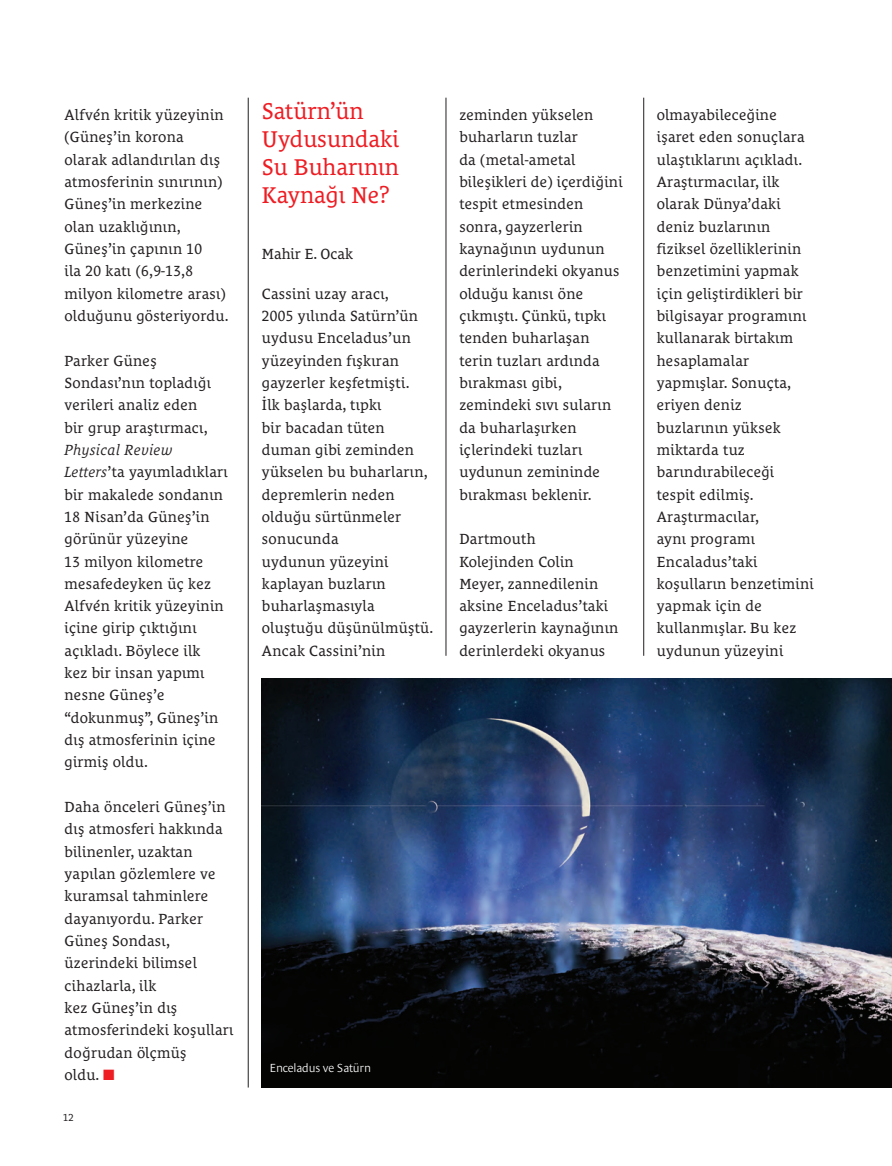
<style>
.page{position:relative;width:892px;height:1166px;background:#fff}
.page>*{position:absolute;margin:0;border:0;box-sizing:border-box;transform-origin:0 0}
.t1{font:23.25px/27.9px "Le Monde Courrier Pro";color:#ee1d23}
.t2{font:15px/22.4px "Le Monde Courrier Pro";letter-spacing:.02em;color:#231f20}
.t3{font:15px "Le Monde Courrier Pro";color:#231f20}
.t4{font:300 12px "Le Monde Sans Pro";letter-spacing:-.02em;color:#fff}
.t5{font:10.35px "Le Monde Courrier Pro";color:#231f20}
.s1{font-style:italic}
</style>
<div class="page">
<hr style="left:248px;top:98px;width:1px;height:989px;background:#231f20">
<hr style="left:643px;top:98px;width:1px;height:558px;background:#231f20">
<hr style="left:446px;top:98px;width:1px;height:558px;background:#231f20">
<img style="left:262px;top:678px;width:630px;height:409px">
<p class="t2" style="left:65px;top:105px;width:165px">Alfvén kritik yüzeyinin (Güneş’in korona olarak adlandırılan dış atmosferinin sınırının)<br>Güneş’in merkezine olan uzaklığının,<br>Güneş’in çapının 10<br>ila 20 katı (6,9-13,8 milyon kilometre arası) olduğunu gösteriyordu.</p>
<p class="t2" style="left:65px;top:350px;width:148px">Parker Güneş<br>Sondası’nın topladığı verileri analiz eden bir grup araştırmacı,</p>
<p class="t2" style="left:65px;top:439px;width:165px"><span class="s1">Physical Review<br>Letters</span>’ta yayımladıkları bir makalede sondanın<br>18 Nisan’da Güneş’in görünür yüzeyine<br>13 milyon kilometre mesafedeyken üç kez<br>Alfvén kritik yüzeyinin içine girip çıktığını açıkladı. Böylece ilk<br>kez bir insan yapımı nesne Güneş’e “dokunmuş”, Güneş’in dış atmosferinin içine girmiş oldu.</p>
<p class="t2" style="left:65px;top:796px;width:170px">Daha önceleri Güneş’in dış atmosferi hakkında bilinenler, uzaktan yapılan gözlemlere ve kuramsal tahminlere dayanıyordu. Parker<br>Güneş Sondası, üzerindeki bilimsel cihazlarla, ilk<br>kez Güneş’in dış atmosferindeki koşulları doğrudan ölçmüş<br>oldu.</p>
<p class="t5" style="left:63px;top:1113px;width:12px">12</p>
<h1 class="t1" style="left:262px;top:99px;width:139px">Satürn’ün<br>Uydusundaki<br>Su Buharının<br>Kaynağı Ne?</h1>
<p class="t3" style="left:262px;top:247px;width:92px">Mahir E. Ocak</p>
<p class="t2" style="left:262px;top:283px;width:173px">Cassini uzay aracı,<br>2005 yılında Satürn’ün uydusu Enceladus’un yüzeyinden fışkıran gayzerler keşfetmişti.<br>İlk başlarda, tıpkı<br>bir bacadan tüten duman gibi zeminden yükselen bu buharların, depremlerin neden olduğu sürtünmeler sonucunda<br>uydunun yüzeyini kaplayan buzların buharlaşmasıyla oluştuğu düşünülmüştü.<br>Ancak Cassini’nin</p>
<p class="t2" style="left:459px;top:105px;width:165px">zeminden yükselen buharların tuzlar<br>da (metal-ametal bileşikleri de) içerdiğini tespit etmesinden sonra, gayzerlerin kaynağının uydunun derinlerindeki okyanus olduğu kanısı öne çıkmıştı. Çünkü, tıpkı tenden buharlaşan terin tuzları ardında bırakması gibi, zemindeki sıvı suların da buharlaşırken içlerindeki tuzları uydunun zemininde bırakması beklenir.</p>
<p class="t2" style="left:459px;top:529px;width:160px">Dartmouth<br>Kolejinden Colin<br>Meyer, zannedilenin aksine Enceladus’taki gayzerlerin kaynağının derinlerdeki okyanus</p>
<p class="t4" style="left:269px;top:1063px;width:103px">Enceladus ve Satürn</p>
<p class="t2" style="left:657px;top:105px;width:158px">olmayabileceğine işaret eden sonuçlara ulaştıklarını açıkladı.<br>Araştırmacılar, ilk olarak Dünya’daki deniz buzlarının fiziksel özelliklerinin benzetimini yapmak için geliştirdikleri bir bilgisayar programını kullanarak birtakım hesaplamalar yapmışlar. Sonuçta, eriyen deniz buzlarının yüksek miktarda tuz barındırabileceği tespit edilmiş.<br>Araştırmacılar,<br>aynı programı<br>Encaladus’taki koşulların benzetimini yapmak için de kullanmışlar. Bu kez uydunun yüzeyini</p>
</div>
